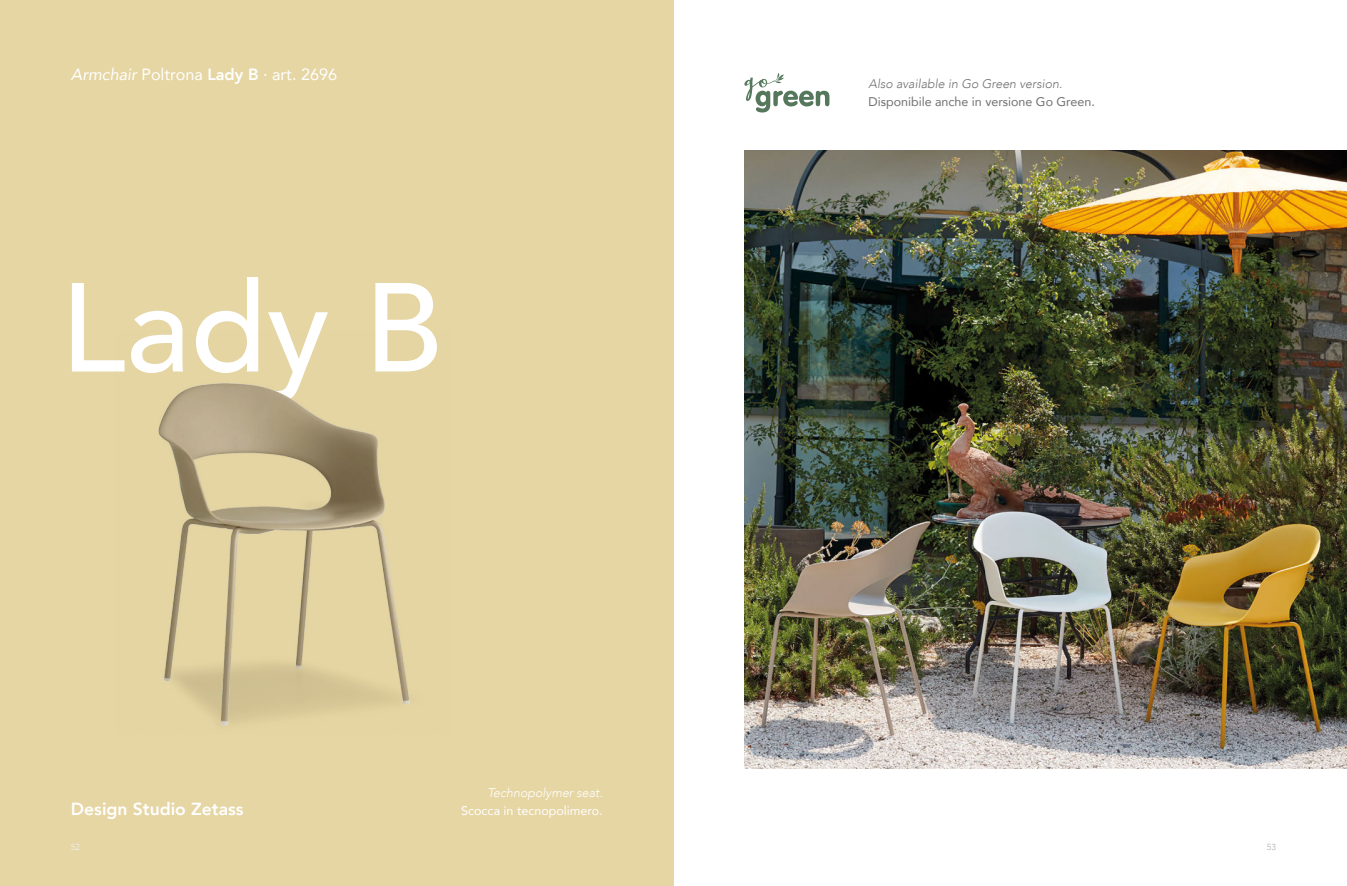
<style>
.page{position:relative;width:1347px;height:886px;background:#fff}
.page>*{position:absolute;margin:0;border:0;box-sizing:border-box;transform-origin:0 0}
.t1{font:500 125px "Avenir";color:#fff}
.t2{font:800 17.5px "Avenir";color:#fff}
.t3{font:16.25px "Avenir";color:#fff}
.t4{font:12.5px "Avenir";color:#706f6f}
.t5{font:italic 300 12.5px "Avenir";color:#706f6f}
.t6{font:12.5px "Avenir";color:#fff}
.t7{font:italic 300 12.5px "Avenir";color:#fff}
.t8{font:300 8.75px "Avenir";color:#aeaeae}
.t9{font:300 8.75px "Avenir";color:#fff}
.s1{font-style:italic}
.s2{font-weight:800}
</style>
<div class="page">
<div style="left:0;top:0;width:673px;height:886px;background:#e6d6a4"></div>
<img style="left:744px;top:151px;width:602px;height:617px">
<img style="left:158px;top:383px;width:252px;height:343px">
<svg style="left:744px;top:73px;width:85px;height:39px"></svg>
<h3 class="t3" style="left:71px;top:61px;width:268px"><span class="s1">Armchair</span> Poltrona <span class="s2">Lady B</span> ∙ art. 2696</h3>
<h1 class="t1" style="left:61px;top:220px;width:384px">Lady B</h1>
<h2 class="t2" style="left:71px;top:795px;width:174px">Design Studio Zetass</h2>
<p class="t9" style="left:71px;top:842px;width:11px">52</p>
<p class="t7" style="left:487px;top:785px;width:117px">Technopolymer seat.</p>
<p class="t6" style="left:461px;top:800px;width:143px">Scocca in tecnopolimero.</p>
<p class="t5" style="left:868px;top:77px;width:195px">Also available in Go Green version.</p>
<p class="t4" style="left:868px;top:91px;width:228px">Disponibile anche in versione Go Green.</p>
<p class="t8" style="left:1266px;top:842px;width:11px">53</p>
</div>
